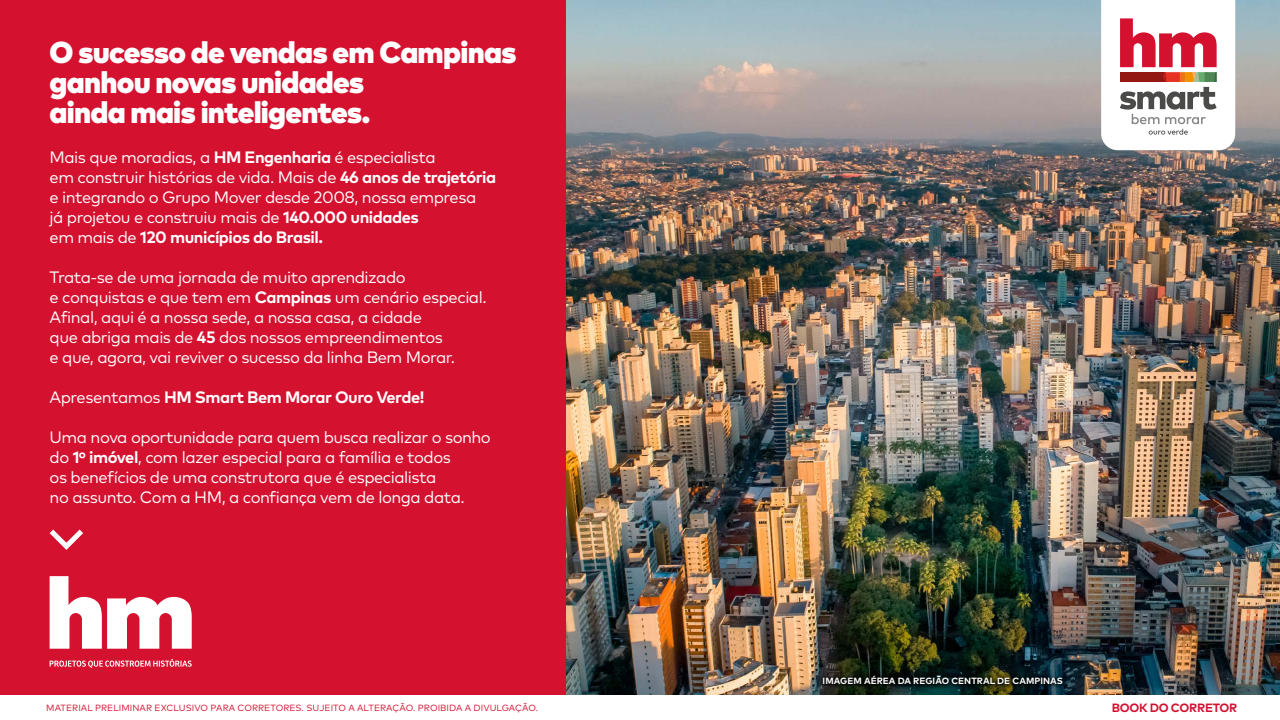
<style>
.page{position:relative;width:1280px;height:720px;background:#fff}
.page>*{position:absolute;margin:0;border:0;box-sizing:border-box;transform-origin:0 0}
.t1{font:900 30.3px/30px "Mark Pro";letter-spacing:-.025em;color:#fff}
.t2{font:16.5px/20px "Mark Pro";letter-spacing:-.03em;color:#fff}
.t3{font:700 16.5px "Mark Pro";letter-spacing:-.03em;color:#fff}
.t4{font:700 12px "Mark Pro";letter-spacing:-.02em;color:#d51130}
.t5{font:9px "Mark Pro";letter-spacing:.005em;color:#d51130}
.t6{font:700 9px "Mark Pro";letter-spacing:.005em;color:#fff}
.s1{font-weight:700}
.s2{font-weight:400}
</style>
<div class="page">
<div style="left:0;top:0;width:567px;height:695px;background:#d51130"></div>
<img style="left:567px;top:0;width:713px;height:695px">
<svg style="left:49px;top:529px;width:34px;height:21px"></svg>
<svg style="left:1101px;top:0;width:134px;height:150px"></svg>
<svg style="left:50px;top:659px;width:142px;height:9px"></svg>
<svg style="left:50px;top:576px;width:142px;height:73px"></svg>
<div style="left:819px;top:672px;width:248px;height:17px;background:#000;opacity:.75"></div>
<h1 class="t1" style="left:50px;top:34px;width:469px">O sucesso de vendas em Campinas ganhou novas unidades<br>ainda mais inteligentes.</h1>
<p class="t2" style="left:50px;top:146px;width:448px">Mais que moradias, a <span class="s1">HM Engenharia</span> é especialista<br>em construir histórias de vida. Mais de <span class="s1">46 anos de trajetória </span>e integrando o Grupo Mover desde 2008, nossa empresa<br>já projetou e construiu mais de <span class="s1">140.000 unidades<br></span>em mais de <span class="s1">120 municípios do Brasil.</span></p>
<p class="t2" style="left:50px;top:266px;width:439px">Trata-se de uma jornada de muito aprendizado<br>e conquistas e que tem em <span class="s1">Campinas</span> um cenário especial.<br>Afinal, aqui é a nossa sede, a nossa casa, a cidade<br>que abriga mais de <span class="s1">45</span> dos nossos empreendimentos<br>e que, agora, vai reviver o sucesso da linha Bem Morar.</p>
<p class="t3" style="left:50px;top:385px;width:376px"><span class="s2">Apresentamos</span> HM Smart Bem Morar Ouro Verde!</p>
<p class="t2" style="left:50px;top:426px;width:443px">Uma nova oportunidade para quem busca realizar o sonho do <span class="s1">1º imóvel</span>, com lazer especial para a família e todos<br>os benefícios de uma construtora que é especialista<br>no assunto. Com a HM, a confiança vem de longa data.</p>
<p class="t6" style="left:823px;top:674px;width:242px">IMAGEM AÉREA DA REGIÃO CENTRAL DE CAMPINAS</p>
<p class="t5" style="left:46px;top:701px;width:493px">MATERIAL PRELIMINAR EXCLUSIVO PARA CORRETORES. SUJEITO A ALTERAÇÃO. PROIBIDA A DIVULGAÇÃO.</p>
<p class="t4" style="left:1112px;top:699px;width:127px">BOOK DO CORRETOR</p>
</div>
